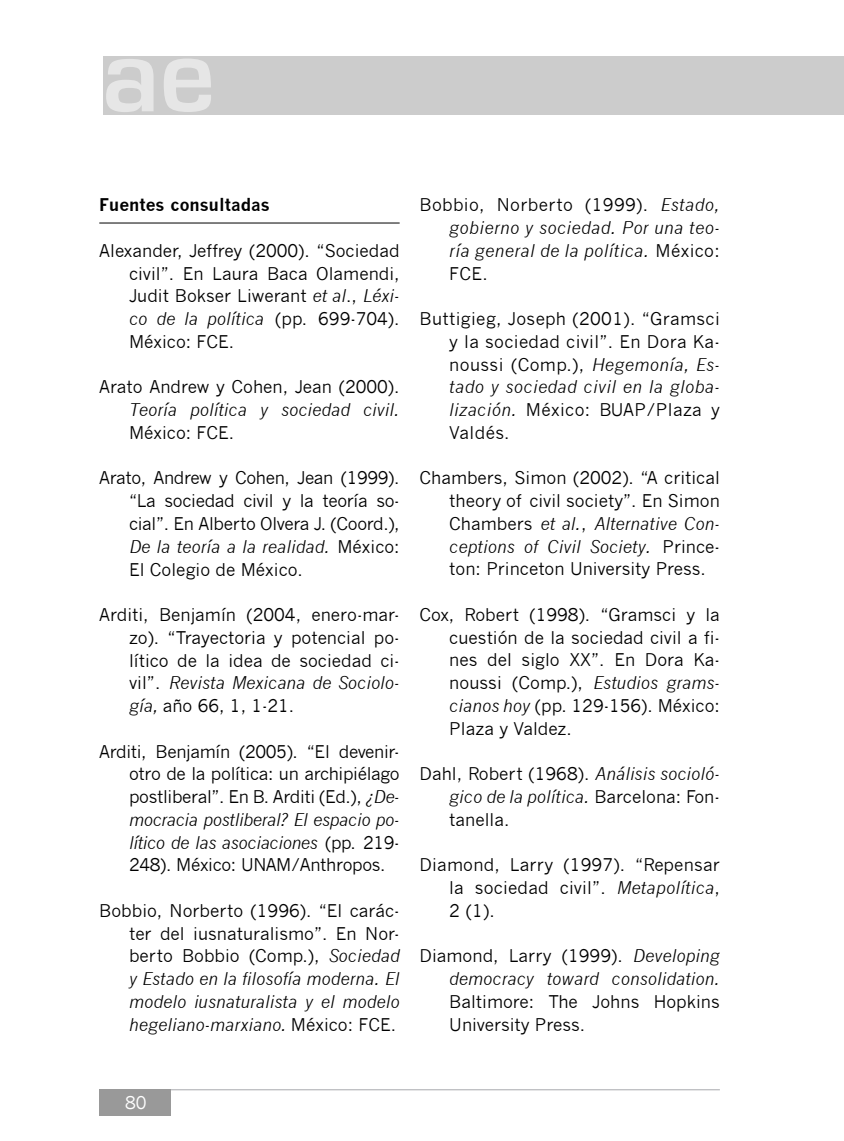
<style>
.page{position:relative;width:844px;height:1141px;background:#fff}
.page>*{position:absolute;margin:0;border:0;box-sizing:border-box;transform-origin:0 0}
.t1{font:17.15px/22.8px "News Gothic";color:#000;text-align:justify}
.t2{font:italic 17.15px/22.8px "News Gothic";color:#000;text-align:justify}
.t3{font:700 17.15px "News Gothic";color:#000}
.t4{font:17.15px "News Gothic";color:#fff}
.s1{font-style:italic}
.s2{font-style:normal}
</style>
<div class="page">
<hr style="left:99px;top:1089px;width:620px;height:1px;background:#a7a9ac">
<div style="left:99px;top:1090px;width:71px;height:26px;background:#999"></div>
<div style="left:103px;top:56px;width:740px;height:59px;background:#ccc"></div>
<svg style="left:106px;top:59px;width:47px;height:53px"></svg>
<svg style="left:164px;top:59px;width:47px;height:53px"></svg>
<hr style="left:99px;top:223px;width:300px;height:1px;background:#000">
<p class="t3" style="left:99px;top:195px;width:172px">Fuentes consultadas</p>
<p class="t1" style="left:129px;top:239px;width:272px;text-indent:-30px">Alexander, Jeffrey (2000). “Sociedad civil”. En Laura Baca Olamendi, Judit Bokser Liwerant <span class="s1">et al</span>., <span class="s1">Léxi&shy;co de la política</span> (pp. 699-704).<br>México: FCE.</p>
<p class="t1" style="left:99px;top:376px;width:302px">Arato Andrew y Cohen, Jean (2000).</p>
<p class="t2" style="left:129px;top:399px;width:272px">Teoría política y sociedad civil.</p>
<p class="t1" style="left:129px;top:421px;width:107px">México: FCE.</p>
<p class="t1" style="left:129px;top:467px;width:272px;text-indent:-30px">Arato, Andrew y Cohen, Jean (1999). “La sociedad civil y la teoría so&shy;cial”. En Alberto Olvera J. (Coord.), <span class="s1">De la teoría a la realidad.</span> México:<br>El Colegio de México.</p>
<p class="t1" style="left:129px;top:603px;width:272px;text-indent:-30px">Arditi, Benjamín (2004, enero-mar&shy;zo). “Trayectoria y potencial po&shy;lítico de la idea de sociedad ci&shy;vil”. <span class="s1">Revista Mexicana de Sociolo&shy;gía,</span> año 66, 1, 1-21.</p>
<p class="t1" style="left:129px;top:740px;width:272px;text-indent:-30px">Arditi, Benjamín (2005). “El devenir&shy;otro de la política: un archipiélago postliberal”. En B. Arditi (Ed.), <span class="s1">¿De&shy;mocracia postliberal? El espacio po&shy;lítico de las asociaciones</span> (pp. 219- 248). México: UNAM/Anthropos.</p>
<p class="t1" style="left:129px;top:899px;width:272px;text-indent:-30px">Bobbio, Norberto (1996). “El carác&shy;ter del iusnaturalismo”. En Nor&shy;berto Bobbio (Comp.), <span class="s1">Sociedad y Estado en la filosofía moderna. El modelo iusnaturalista y el modelo hegeliano-marxiano.</span> México: FCE.</p>
<p class="t2" style="left:449px;top:194px;width:272px;text-indent:-30px"><span class="s2">Bobbio, Norberto (1999).</span> Estado, gobierno y sociedad. Por una teo&shy;ría general de la política. <span class="s2">México:<br>FCE.</span></p>
<p class="t1" style="left:449px;top:308px;width:272px;text-indent:-30px">Buttigieg, Joseph (2001). “Gramsci y la sociedad civil”. En Dora Ka&shy;noussi (Comp.), <span class="s1">Hegemonía, Es&shy;tado y sociedad civil en la globa&shy;lización.</span> México: BUAP/Plaza y Valdés.</p>
<p class="t1" style="left:449px;top:467px;width:272px;text-indent:-30px">Chambers, Simon (2002). “A critical theory of civil society”. En Simon Chambers <span class="s1">et al.</span>, <span class="s1">Alternative Con&shy;ceptions of Civil Society.</span> Prince&shy;ton: Princeton University Press.</p>
<p class="t1" style="left:449px;top:603px;width:272px;text-indent:-30px">Cox, Robert (1998). “Gramsci y la cuestión de la sociedad civil a fi&shy;nes del siglo XX”. En Dora Ka&shy;noussi (Comp.), <span class="s1">Estudios grams&shy;cianos hoy</span> (pp. 129-156). México:<br>Plaza y Valdez.</p>
<p class="t1" style="left:449px;top:763px;width:272px;text-indent:-30px">Dahl, Robert (1968). <span class="s1">Análisis socioló&shy;gico de la política.</span> Barcelona: Fon&shy;tanella.</p>
<p class="t1" style="left:449px;top:854px;width:272px;text-indent:-30px">Diamond, Larry (1997). “Repensar la sociedad civil”. <span class="s1">Metapolítica</span>, 2 (1).</p>
<p class="t2" style="left:419px;top:945px;width:302px;text-align:right"><span class="s2">Diamond, Larry (1999).</span> Developing democracy toward consolidation.</p>
<p class="t1" style="left:449px;top:990px;width:272px">Baltimore: The Johns Hopkins<br>University Press.</p>
<p class="t4" style="left:125px;top:1093px;width:23px">80</p>
</div>
